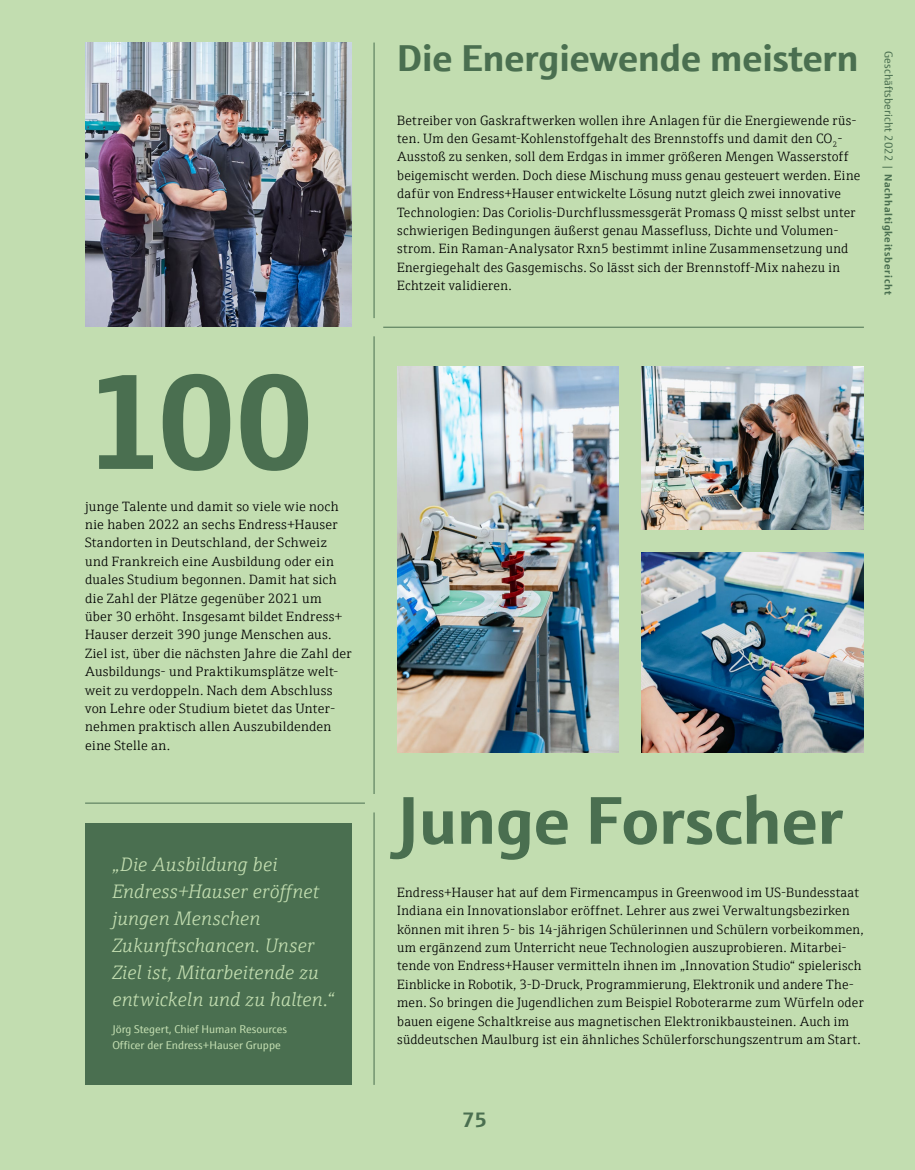
<style>
.page{position:relative;width:915px;height:1170px;background:#fff}
.page>*{position:absolute;margin:0;border:0;box-sizing:border-box;transform-origin:0 0}
.t1{font:700 135px "E+H Sans";color:#4a6f50}
.t2{font:700 67.5px "E+H Sans";color:#4a6f50}
.t3{font:700 37.5px "E+H Sans";color:#4a6f50}
.t4{font:700 21px "E+H Sans";color:#4a6f50}
.t5{font:italic 300 19.5px/27px "E+H Serif";letter-spacing:.01em;color:#c2ddb0}
.t6{font:300 13.5px/18.3px "E+H Serif";letter-spacing:.02em;color:#000}
.t7{font:11.25px/15.8px "E+H Sans";color:#c2ddb0}
.t8{font:700 10.5px "E+H Sans";letter-spacing:.065em;color:#4a6f50}
.s1{font-weight:400;font-size:11.25px}
</style>
<div class="page">
<div style="left:0;top:0;width:914px;height:1169px;background:#c2ddb0"></div>
<hr style="left:85px;top:802px;width:280px;height:1px;background:#4a6f50">
<hr style="left:373px;top:812px;width:1px;height:272px;background:#4a6f50">
<hr style="left:383px;top:327px;width:480px;height:1px;background:#4a6f50">
<hr style="left:373px;top:43px;width:1px;height:275px;background:#4a6f50">
<img style="left:85px;top:43px;width:266px;height:284px">
<img style="left:397px;top:367px;width:221px;height:386px">
<img style="left:641px;top:367px;width:222px;height:163px">
<img style="left:641px;top:553px;width:222px;height:200px">
<div style="left:85px;top:823px;width:266px;height:261px;background:#4a6f50"></div>
<hr style="left:373px;top:336px;width:1px;height:458px;background:#4a6f50">
<h1 class="t1" style="left:85px;top:316px;width:229px">100</h1>
<p class="t6" style="left:85px;top:496px;width:268px">junge Talente und damit so viele wie noch nie haben 2022 an sechs Endress+Hauser Standorten in Deutschland, der Schweiz und Frankreich eine Ausbildung oder ein duales Studium begonnen. Damit hat sich die Zahl der Plätze gegenüber 2021 um über 30 erhöht. Insgesamt bildet Endress+ Hauser derzeit 390 junge Menschen aus.<br>Ziel ist, über die nächsten Jahre die Zahl der Ausbildungs- und Praktikumsplätze welt&shy;weit zu verdoppeln. Nach dem Abschluss von Lehre oder Studium bietet das Unter&shy;nehmen praktisch allen Auszubildenden eine Stelle an.</p>
<h3 class="t5" style="left:112px;top:848px;width:223px">„Die Ausbildung bei<br>Endress+Hauser eröffnet jungen Menschen<br>Zukunftschancen. Unser<br>Ziel ist, Mitarbeitende zu entwickeln und zu halten.“</h3>
<p class="t7" style="left:112px;top:1020px;width:176px">Jörg Stegert, Chief Human Resources<br>Officer der Endress+Hauser Gruppe</p>
<h3 class="t3" style="left:397px;top:28px;width:462px">Die Energiewende meistern</h3>
<p class="t6" style="left:397px;top:110px;width:464px">Betreiber von Gaskraftwerken wollen ihre Anlagen für die Energiewende rüs&shy;ten. Um den Gesamt-Kohlenstoffgehalt des Brennstoffs und damit den CO<sub>2</sub>- Ausstoß zu senken, soll dem Erdgas in immer größeren Mengen Wasserstoff beigemischt werden. Doch diese Mischung muss genau gesteuert werden. Eine dafür von Endress+Hauser entwickelte Lösung nutzt gleich zwei innovative Technologien: Das Coriolis-Durchflussmessgerät Promass Q misst selbst unter schwierigen Bedingungen äußerst genau Massefluss, Dichte und Volumen&shy;strom. Ein Raman-Analysator Rxn5 bestimmt inline Zusammensetzung und Energiegehalt des Gasgemischs. So lässt sich der Brennstoff-Mix nahezu in Echtzeit validieren.</p>
<p class="t8" style="left:896px;top:51px;width:245px;rotate:90deg"><span class="s1">Geschäftsbericht 2022 |</span> Nachhaltigkeitsbericht</p>
<h2 class="t2" style="left:397px;top:767px;width:447px">Junge Forscher</h2>
<p class="t6" style="left:397px;top:882px;width:468px">Endress+Hauser hat auf dem Firmencampus in Greenwood im US-Bundesstaat Indiana ein Innovationslabor eröffnet. Lehrer aus zwei Verwaltungsbezirken können mit ihren 5- bis 14-jährigen Schülerinnen und Schülern vorbeikommen, um ergänzend zum Unterricht neue Technologien auszuprobieren. Mitarbei&shy;tende von Endress+Hauser vermitteln ihnen im „Innovation Studio“ spielerisch Einblicke in Robotik, 3-D-Druck, Programmierung, Elektronik und andere The&shy;men. So bringen die Jugendlichen zum Beispiel Roboterarme zum Würfeln oder bauen eigene Schaltkreise aus magnetischen Elektronikbausteinen. Auch im süddeutschen Maulburg ist ein ähnliches Schülerforschungszentrum am Start.</p>
<h3 class="t4" style="left:462px;top:1103px;width:26px">75</h3>
</div>
